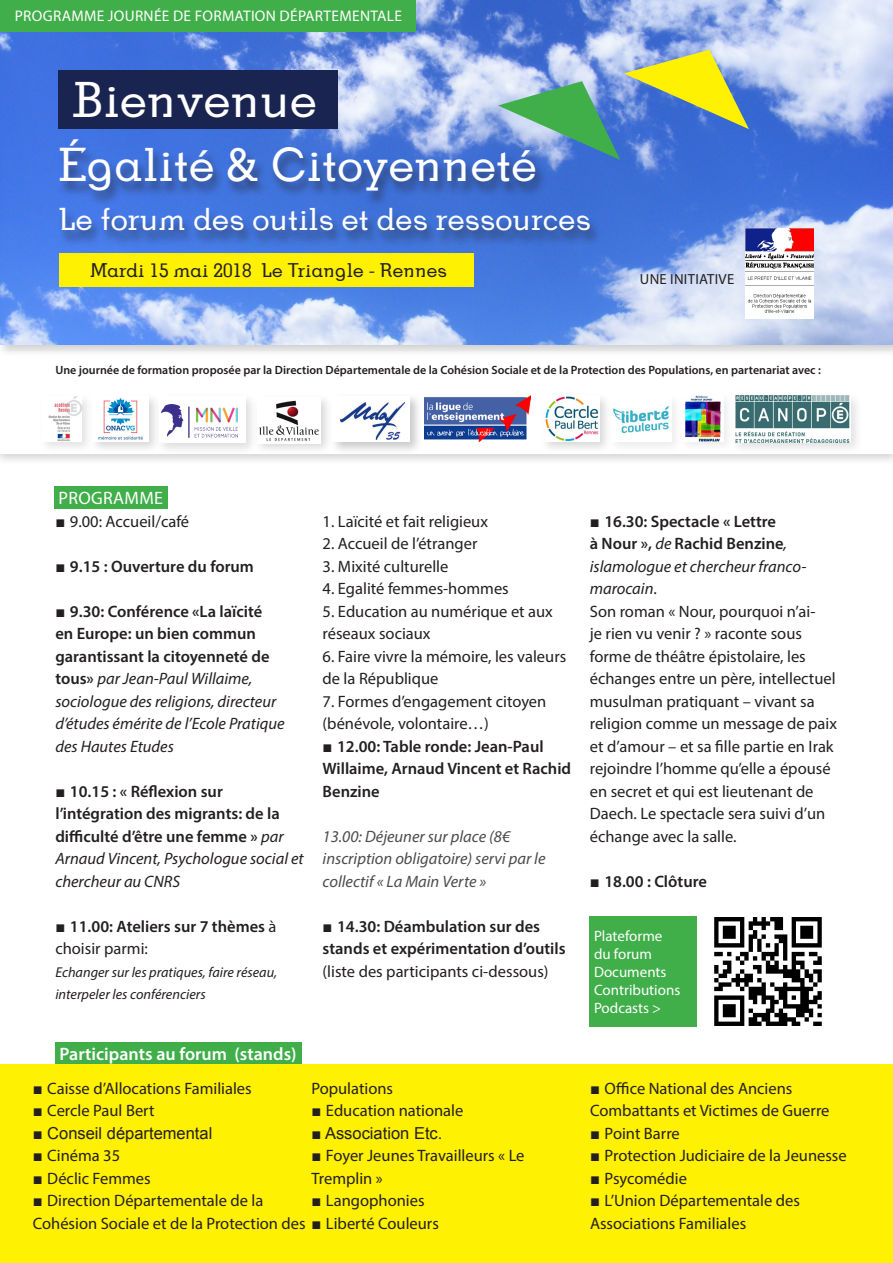
<style>
.page{position:relative;width:893px;height:1263px;background:#fff}
.page>*{position:absolute;margin:0;border:0;box-sizing:border-box;transform-origin:0 0}
.t1{font:48.6px "BDP Old Neo Regular";color:#fff}
.t2{font:46.05px "BDP Old Neo Regular";color:#fff}
.t3{font:30.75px "BDP Old Neo Regular";color:#fff}
.t4{font:19.2px "BDP Old Neo Regular";color:#231f20}
.t5{font:600 18px "Myriad Pro";color:#fff}
.t6{font:18px "Myriad Pro";letter-spacing:.02em;color:#fff}
.t7{font:16.5px/22.5px "Myriad Pro";color:#231f20}
.t8{font:600 16.5px/22.5px "Myriad Pro";color:#231f20}
.t9{font:italic 16.5px/22.5px "Myriad Pro";color:#231f20}
.t10{font:italic 16.5px/22.5px "Myriad Pro";color:#4b4c4d}
.t11{font:16.5px "Arial";color:#231f20}
.t12{font:15.45px "Myriad Pro";letter-spacing:.02em;color:#fff}
.t13{font:15px/18px "Myriad Pro";color:#fff}
.t14{font:14.7px "Myriad Pro";letter-spacing:.02em;color:#231f20}
.t15{font:italic 14.25px/22.5px "Myriad Pro";color:#231f20}
.t16{font:600 12px "Myriad Pro";color:#231f20}
.s1{font-family:"Arial"}
.s2{font-family:"Arial";font-weight:400}
.s3{font-family:"Arial";font-style:normal}
.s4{font-weight:600;font-style:normal}
.s5{font-weight:400;font-style:italic}
.s6{font-weight:400}
</style>
<div class="page">
<div style="left:0;top:347px;width:893px;height:119px;background:#231f20;opacity:.19"></div>
<div style="left:1px;top:351px;width:892px;height:103px;background:#fff"></div>
<div style="left:0;top:0;width:893px;height:357px;background:#231f20;opacity:.22"></div>
<img style="left:0;top:0;width:893px;height:345px">
<div style="left:57px;top:140px;width:545px;height:107px;background:#231f20;opacity:.6"></div>
<div style="left:59px;top:253px;width:414px;height:34px;background:#fff101"></div>
<svg style="left:498px;top:50px;width:251px;height:110px;background:#80a5ab"></svg>
<div style="left:54px;top:486px;width:113px;height:22px;background:#40ae49"></div>
<img style="left:746px;top:229px;width:68px;height:90px">
<div style="left:1px;top:0;width:415px;height:31px;background:#40ae49"></div>
<div style="left:55px;top:1043px;width:247px;height:22px;background:#40ae49"></div>
<div style="left:590px;top:916px;width:107px;height:110px;background:#40ae49"></div>
<div style="left:38px;top:392px;width:56px;height:61px;background:#231f20;opacity:.13"></div>
<img style="left:42px;top:396px;width:40px;height:45px">
<div style="left:678px;top:391px;width:57px;height:62px;background:#fbfbfb"></div>
<img style="left:685px;top:395px;width:36px;height:46px">
<div style="left:329px;top:393px;width:94px;height:62px;background:#231f20;opacity:.24"></div>
<div style="left:333px;top:397px;width:77px;height:45px;background:#fff"></div>
<img style="left:341px;top:403px;width:64px;height:36px">
<div style="left:539px;top:392px;width:73px;height:61px;background:#231f20;opacity:.18"></div>
<img style="left:544px;top:396px;width:55px;height:45px">
<div style="left:253px;top:394px;width:80px;height:61px;background:#231f20;opacity:.18"></div>
<img style="left:258px;top:398px;width:63px;height:45px">
<div style="left:607px;top:392px;width:76px;height:62px;background:#231f20;opacity:.09"></div>
<img style="left:613px;top:405px;width:56px;height:28px">
<div style="left:89px;top:392px;width:72px;height:62px;background:#231f20;opacity:.18"></div>
<img style="left:93px;top:396px;width:55px;height:46px">
<div style="left:155px;top:393px;width:103px;height:62px;background:#231f20;opacity:.15"></div>
<div style="left:159px;top:397px;width:87px;height:46px;background:#fff"></div>
<img style="left:162px;top:405px;width:75px;height:32px">
<img style="left:424px;top:395px;width:107px;height:47px">
<div style="left:730px;top:392px;width:133px;height:63px;background:#231f20;opacity:.13"></div>
<img style="left:734px;top:396px;width:117px;height:47px">
<div style="left:58px;top:70px;width:280px;height:59px;background:#1a2451"></div>
<div style="left:0;top:1065px;width:893px;height:198px;background:#fff101"></div>
<img style="left:714px;top:917px;width:108px;height:109px">
<p class="t12" style="left:15px;top:6px;width:389px">PROGRAMME JOURNÉE DE FORMATION DÉPARTEMENTALE</p>
<p class="t1" style="left:74px;top:70px;width:245px">Bienvenue</p>
<p class="t2" style="left:59px;top:136px;width:480px">Égalité &amp; Citoyenneté</p>
<p class="t3" style="left:59px;top:200px;width:534px">Le forum des outils et des ressources</p>
<p class="t4" style="left:90px;top:258px;width:358px">Mardi 15 mai 2018 Le Triangle - Rennes</p>
<p class="t14" style="left:640px;top:270px;width:96px">UNE INITIATIVE</p>
<p class="t16" style="left:55px;top:362px;width:767px">Une journée de formation proposée par la Direction Départementale de la Cohésion Sociale et de la Protection des Populations, en partenariat avec :</p>
<p class="t6" style="left:58px;top:487px;width:106px">PROGRAMME</p>
<p class="t7" style="left:55px;top:509px;width:135px"><span class="s1">■</span> 9.00: Accueil/café</p>
<p class="t8" style="left:55px;top:554px;width:200px"><span class="s2">■</span> 9.15 : Ouverture du forum</p>
<p class="t9" style="left:55px;top:599px;width:231px"><span class="s3">■</span> <span class="s4">9.30: Conférence «La laïcité<br>en Europe: un bien commun garantissant la citoyenneté de tous»</span> par Jean-Paul Willaime, sociologue des religions, directeur d’études émérite de l’Ecole Pratique des Hautes Etudes</p>
<p class="t8" style="left:55px;top:779px;width:250px"><span class="s2">■</span> 10.15 : « Réflexion sur l’intégration des migrants: de la difficulté d’être une femme » <span class="s5">par<br>Arnaud Vincent, Psychologue social et chercheur au CNRS</span></p>
<p class="t8" style="left:55px;top:914px;width:223px"><span class="s2">■</span> 11.00: Ateliers sur 7 thèmes <span class="s6">à choisir parmi:</span></p>
<p class="t15" style="left:55px;top:960px;width:223px">Echanger sur les pratiques, faire réseau, interpeler les conférenciers</p>
<p class="t5" style="left:60px;top:1043px;width:238px">Participants au forum (stands)</p>
<p class="t7" style="left:323px;top:509px;width:167px">1. Laïcité et fait religieux</p>
<p class="t7" style="left:323px;top:532px;width:156px">2. Accueil de l’étranger</p>
<p class="t7" style="left:323px;top:554px;width:127px">3. Mixité culturelle</p>
<p class="t7" style="left:323px;top:577px;width:188px">4. Egalité femmes-hommes</p>
<p class="t7" style="left:323px;top:599px;width:232px">5. Education au numérique et aux réseaux sociaux</p>
<p class="t7" style="left:323px;top:644px;width:245px">6. Faire vivre la mémoire, les valeurs de la République</p>
<p class="t7" style="left:323px;top:689px;width:225px">7. Formes d’engagement citoyen (bénévole, volontaire…)</p>
<p class="t8" style="left:323px;top:734px;width:250px"><span class="s2">■</span> 12.00: Table ronde: Jean-Paul<br>Willaime, Arnaud Vincent et Rachid<br>Benzine</p>
<p class="t10" style="left:323px;top:824px;width:224px">13.00: Déjeuner sur place (8€ inscription obligatoire) servi par le collectif « La Main Verte »</p>
<p class="t8" style="left:323px;top:914px;width:244px"><span class="s2">■</span> 14.30: Déambulation sur des stands et expérimentation d’outils</p>
<p class="t7" style="left:323px;top:959px;width:227px">(liste des participants ci-dessous)</p>
<p class="t7" style="left:33px;top:1076px;width:221px"><span class="s1">■</span> Caisse d’Allocations Familiales</p>
<p class="t7" style="left:33px;top:1099px;width:123px"><span class="s1">■</span> Cercle Paul Bert</p>
<p class="t11" style="left:33px;top:1122px;width:181px">■ Conseil départemental</p>
<p class="t7" style="left:33px;top:1144px;width:89px"><span class="s1">■</span> Cinéma 35</p>
<p class="t7" style="left:33px;top:1166px;width:120px"><span class="s1">■</span> Déclic Femmes</p>
<p class="t7" style="left:33px;top:1189px;width:408px"><span class="s1">■</span> Direction Départementale de la<br>Cohésion Sociale et de la Protection des <span class="s1">■</span> Liberté Couleurs</p>
<p class="t7" style="left:311px;top:1076px;width:83px">Populations</p>
<p class="t7" style="left:311px;top:1099px;width:154px"><span class="s1">■</span> Education nationale</p>
<p class="t11" style="left:311px;top:1122px;width:133px">■ Association Etc.</p>
<p class="t7" style="left:311px;top:1144px;width:215px"><span class="s1">■</span> Foyer Jeunes Travailleurs « Le<br>Tremplin »</p>
<p class="t7" style="left:311px;top:1189px;width:115px"><span class="s1">■</span> Langophonies</p>
<p class="t8" style="left:590px;top:509px;width:218px"><span class="s2">■</span> 16.30: Spectacle « Lettre<br>à Nour », <span class="s5">de</span> Rachid Benzine<span class="s5">, islamologue et chercheur franco&shy;marocain</span><span class="s6">.</span></p>
<p class="t7" style="left:590px;top:599px;width:249px">Son roman « Nour, pourquoi n’ai-<br>je rien vu venir ? » raconte sous forme de théâtre épistolaire, les échanges entre un père, intellectuel musulman pratiquant – vivant sa religion comme un message de paix et d’amour – et sa fille partie en Irak rejoindre l’homme qu’elle a épousé en secret et qui est lieutenant de<br>Daech. Le spectacle sera suivi d’un échange avec la salle.</p>
<p class="t8" style="left:590px;top:869px;width:119px"><span class="s2">■</span> 18.00 : Clôture</p>
<p class="t13" style="left:594px;top:927px;width:70px">Plateforme</p>
<p class="t13" style="left:594px;top:945px;width:60px">du forum</p>
<p class="t13" style="left:594px;top:963px;width:88px">Documents<br>Contributions<br>Podcasts &gt;</p>
<p class="t7" style="left:590px;top:1076px;width:241px"><span class="s1">■</span> Office National des Anciens<br>Combattants et Victimes de Guerre</p>
<p class="t7" style="left:590px;top:1121px;width:91px"><span class="s1">■</span> Point Barre</p>
<p class="t7" style="left:590px;top:1144px;width:258px"><span class="s1">■</span> Protection Judiciaire de la Jeunesse</p>
<p class="t7" style="left:590px;top:1166px;width:98px"><span class="s1">■</span> Psycomédie</p>
<p class="t7" style="left:590px;top:1189px;width:211px"><span class="s1">■</span> L’Union Départementale des<br>Associations Familiales</p>
</div>
